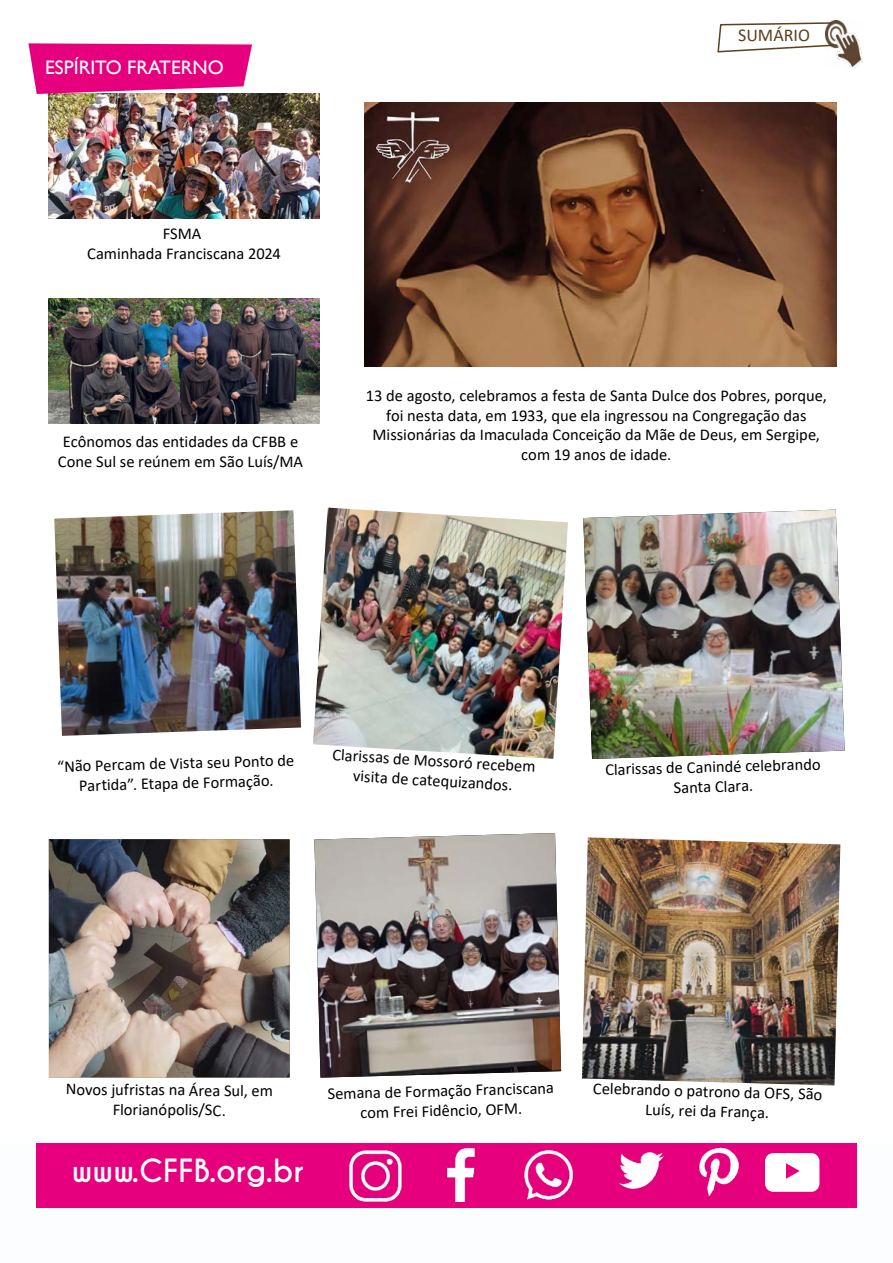
<style>
.page{position:relative;width:893px;height:1263px;background:#fff}
.page>*{position:absolute;margin:0;border:0;box-sizing:border-box;transform-origin:0 0}
.t1{font:700 30px "Caviar Dreams";color:#fff}
.t2{font:19.5px "Gill Sans";color:#fff}
.t3{font:18px "Calibri";color:#5d3f1e}
.t4{font:16.5px/19.8px "Calibri";color:#000;text-align:center}
</style>
<div class="page">
<img style="left:831px;top:20px;width:32px;height:49px">
<svg style="left:717px;top:21px;width:118px;height:32px"></svg>
<img style="left:49px;top:94px;width:271px;height:124px">
<img style="left:364px;top:103px;width:472px;height:264px">
<img style="left:49px;top:299px;width:271px;height:125px">
<img style="left:54px;top:510px;width:244px;height:226px">
<img style="left:313px;top:508px;width:255px;height:251px">
<img style="left:583px;top:510px;width:262px;height:249px">
<img style="left:49px;top:839px;width:241px;height:238px">
<img style="left:314px;top:833px;width:247px;height:244px">
<img style="left:582px;top:837px;width:258px;height:248px">
<div style="left:36px;top:1143px;width:821px;height:65px;background:#e6007d"></div>
<img style="left:349px;top:1151px;width:54px;height:52px">
<img style="left:446px;top:1148px;width:30px;height:54px">
<img style="left:524px;top:1150px;width:50px;height:51px">
<img style="left:619px;top:1151px;width:45px;height:38px">
<img style="left:698px;top:1147px;width:42px;height:50px">
<div style="left:765px;top:1153px;width:54px;height:39px;background:#fff;border-radius:8px"></div>
<svg style="left:786px;top:1163px;width:14px;height:16px"></svg>
<svg style="left:28px;top:43px;width:224px;height:51px;background:#e71e8a"></svg>
<p class="t2" style="left:45px;top:56px;width:180px">ESPÍRITO FRATERNO</p>
<p class="t4" style="left:87px;top:223px;width:195px">FSMA<br>Caminhada Franciscana 2024</p>
<p class="t4" style="left:58px;top:431px;width:247px;text-align:left">Ecônomos das entidades da CFBB e<br>Cone Sul se reúnem em São Luís/MA</p>
<p class="t3" style="left:738px;top:23px;width:73px">SUMÁRIO</p>
<p class="t4" style="left:366px;top:385px;width:463px">13 de agosto, celebramos a festa de Santa Dulce dos Pobres, porque, foi nesta data, em 1933, que ela ingressou na Congregação das Missionárias da Imaculada Conceição da Mãe de Deus, em Sergipe, com 19 anos de idade.</p>
<p class="t4" style="left:57px;top:755px;width:239px;rotate:-1deg">“Não Percam de Vista seu Ponto de<br>Partida”. Etapa de Formação.</p>
<p class="t4" style="left:333px;top:745px;width:205px;rotate:3deg">Clarissas de Mossoró recebem visita de catequizandos.</p>
<p class="t4" style="left:605px;top:758px;width:217px;rotate:-1deg">Clarissas de Canindé celebrando<br>Santa Clara.</p>
<p class="t4" style="left:66px;top:1078px;width:209px;rotate:1deg">Novos jufristas na Área Sul, em<br>Florianópolis/SC.</p>
<h1 class="t1" style="left:72px;top:1153px;width:233px">www.CFFB.org.br</h1>
<p class="t4" style="left:327px;top:1082px;width:228px;rotate:-1deg">Semana de Formação Franciscana com Frei Fidêncio, OFM.</p>
<p class="t4" style="left:593px;top:1079px;width:231px;rotate:1deg">Celebrando o patrono da OFS, São<br>Luís, rei da França.</p>
</div>
